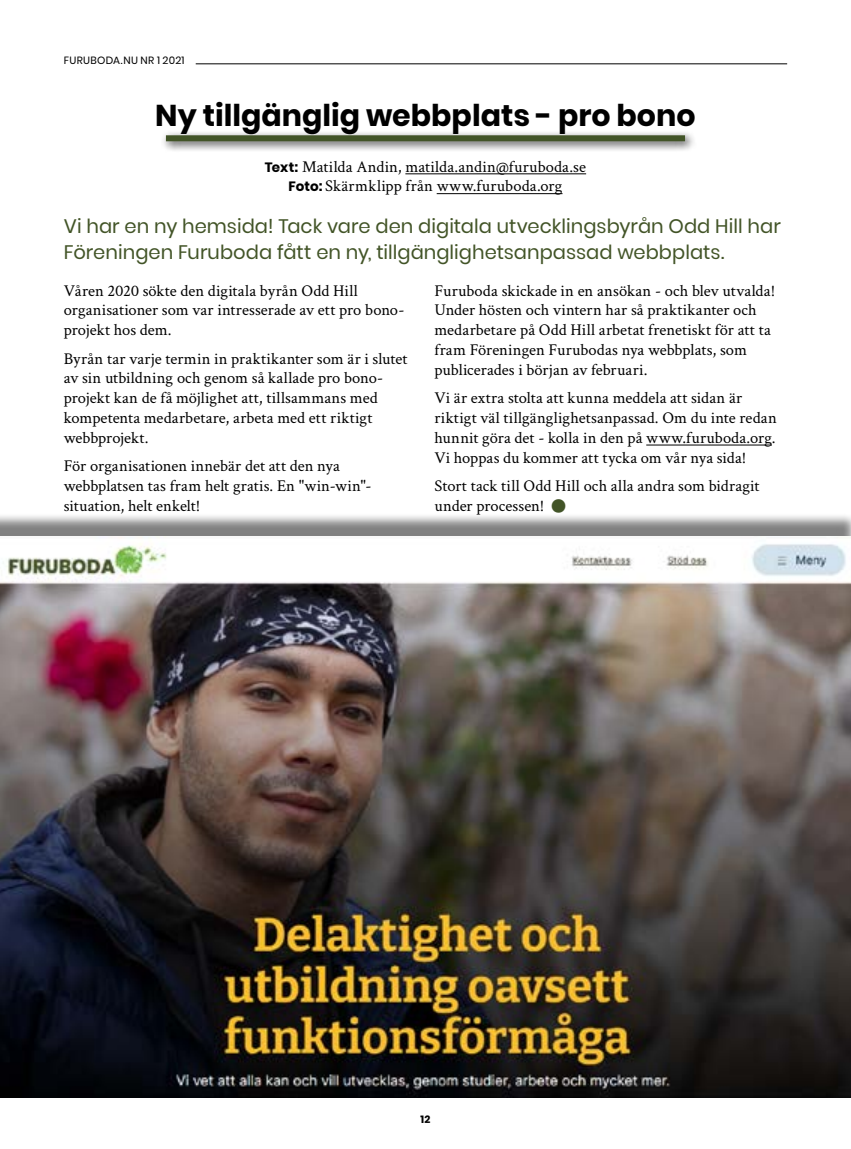
<style>
.page{position:relative;width:851px;height:1149px;background:#fff}
.page>*{position:absolute;margin:0;border:0;box-sizing:border-box;transform-origin:0 0}
.t1{font:700 45px "Poppins";color:#425427}
.t2{font:700 30px "Poppins";color:#000}
.t3{font:19.5px/25.5px "Poppins";color:#425427}
.t4{font:16.5px/19.8px "Crimson Text";letter-spacing:.005em;color:#000}
.t5{font:10.5px "Poppins";letter-spacing:.03em;color:#000}
.t6{font:700 10.5px "Poppins";color:#000}
.s1{font-family:"Poppins";font-weight:700;font-size:13.5px}
</style>
<div class="page">
<hr style="left:196px;top:63px;width:591px;height:1px;background:#000">
<div style="left:161px;top:130px;width:535px;height:23px;background:#000;opacity:.75"></div>
<div style="left:166px;top:135px;width:519px;height:6px;background:#425427"></div>
<hr style="left:646px;top:444px;width:125px;height:1px;background:#000">
<div style="left:0;top:513px;width:850px;height:577px;background:#000;opacity:.5"></div>
<img style="left:0;top:536px;width:850px;height:561px">
<hr style="left:405px;top:173px;width:181px;height:1px;background:#000">
<hr style="left:436px;top:193px;width:126px;height:1px;background:#000">
<p class="t5" style="left:64px;top:54px;width:122px">FURUBODA.NU NR 1 2021</p>
<h2 class="t2" style="left:155px;top:98px;width:541px">Ny tillgänglig webbplats - pro bono</h2>
<p class="t4" style="left:265px;top:156px;width:323px;text-align:center"><span class="s1">Text:</span> Matilda Andin, matilda.andin@furuboda.se<br><span class="s1">Foto:</span> Skärmklipp från www.furuboda.org</p>
<p class="t3" style="left:64px;top:214px;width:718px">Vi har en ny hemsida! Tack vare den digitala utvecklingsbyrån Odd Hill har<br>Föreningen Furuboda fått en ny, tillgänglighetsanpassad webbplats.</p>
<p class="t4" style="left:64px;top:280px;width:342px">Våren 2020 sökte den digitala byrån Odd Hill organisationer som var intresserade av ett pro bono&shy;projekt hos dem.</p>
<p class="t4" style="left:64px;top:348px;width:345px">Byrån tar varje termin in praktikanter som är i slutet av sin utbildning och genom så kallade pro bono&shy;projekt kan de få möjlighet att, tillsammans med kompetenta medarbetare, arbeta med ett riktigt webbprojekt.</p>
<p class="t4" style="left:64px;top:455px;width:309px">För organisationen innebär det att den nya webbplatsen tas fram helt gratis. En "win-win"- situation, helt enkelt!</p>
<p class="t4" style="left:434px;top:280px;width:342px">Furuboda skickade in en ansökan - och blev utvalda!<br>Under hösten och vintern har så praktikanter och medarbetare på Odd Hill arbetat frenetiskt för att ta fram Föreningen Furubodas nya webbplats, som publicerades i början av februari.</p>
<p class="t4" style="left:434px;top:387px;width:344px">Vi är extra stolta att kunna meddela att sidan är riktigt väl tillgänglighetsanpassad. Om du inte redan hunnit göra det - kolla in den på www.furuboda.org.<br>Vi hoppas du kommer att tycka om vår nya sida!</p>
<p class="t4" style="left:434px;top:475px;width:326px">Stort tack till Odd Hill och alla andra som bidragit under processen!</p>
<h1 class="t1" style="left:548px;top:479px;width:22px">•</h1>
<p class="t6" style="left:420px;top:1112px;width:11px">12</p>
</div>
